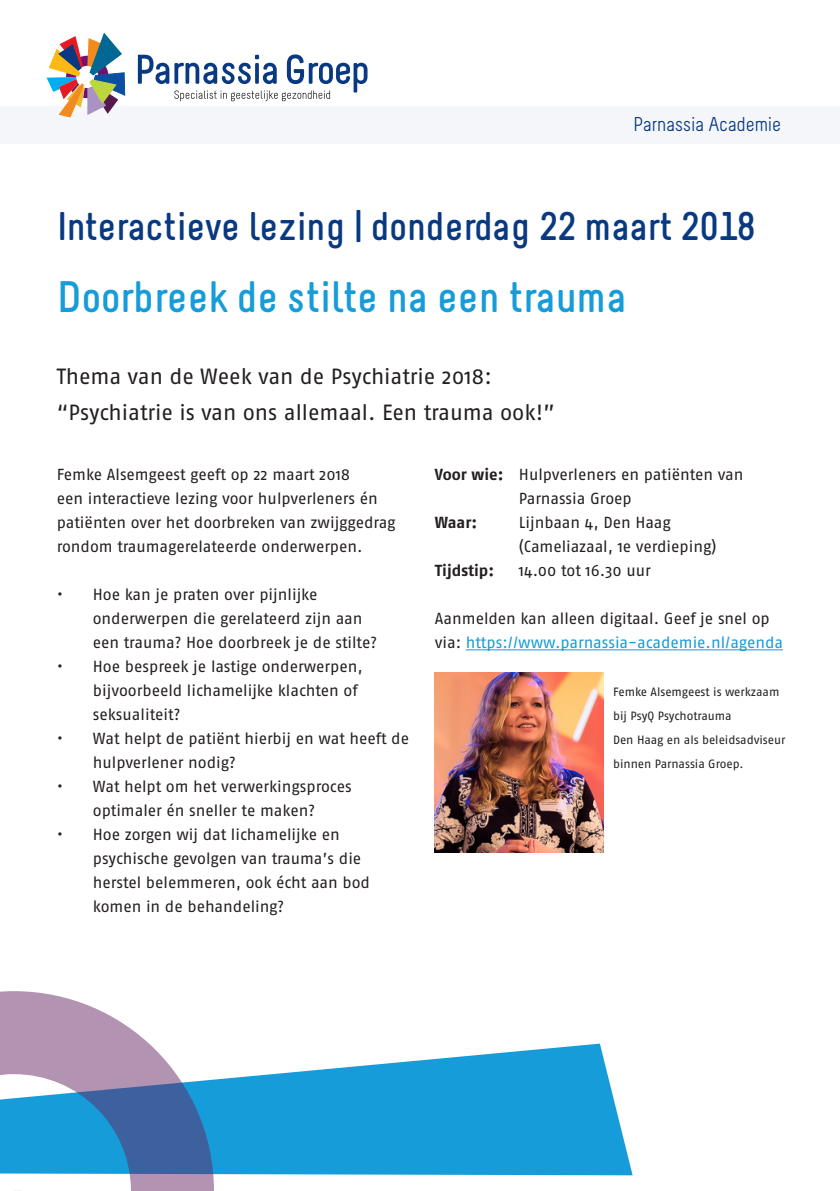
<style>
.page{position:relative;width:840px;height:1191px;background:#fff}
.page>*{position:absolute;margin:0;border:0;box-sizing:border-box;transform-origin:0 0}
.Kop{font:700 44px "Melbourne";color:#169cd8}
.Kop-2{font:700 40px "Melbourne";color:#083981}
.Intro{font:22px/36px "Fago No";letter-spacing:-.005em;color:#231f20}
.t1{font:20px "Melbourne";color:#083981}
.Plat{font:16px/24px "Fago No";letter-spacing:-.005em;color:#231f20}
.Plat-2{font:700 16px "Fago No";color:#231f20}
.Plat-3{font:12px/24px "Fago No";letter-spacing:-.005em;color:#231f20}
.s1{font-weight:700}
.s2{color:#169cd8}
</style>
<div class="page">
<div style="left:0;top:106px;width:839px;height:38px;background:#f5f6f9"></div>
<svg style="left:138px;top:54px;width:229px;height:47px"></svg>
<img style="left:46px;top:33px;width:79px;height:85px">
<svg style="left:214px;top:1043px;width:418px;height:132px;fill:#169cd8"></svg>
<svg style="left:0;top:991px;width:214px;height:200px"></svg>
<hr style="left:465px;top:649px;width:317px;height:1px;background:#169cd8">
<img style="left:434px;top:672px;width:168px;height:181px">
<p class="t1" style="left:633px;top:112px;width:149px">Parnassia Academie</p>
<p class="Kop-2" style="left:57px;top:202px;width:700px">Interactieve lezing | donderdag 22 maart 2018</p>
<p class="Kop" style="left:57px;top:270px;width:570px">Doorbreek de stilte na een trauma</p>
<p class="Intro" style="left:57px;top:358px;width:499px">Thema van de Week van de Psychiatrie 2018: “Psychiatrie is van ons allemaal. Een trauma ook!”</p>
<p class="Plat" style="left:57px;top:462px;width:340px">Femke Alsemgeest geeft op 22 maart 2018<br>een interactieve lezing voor hulpverleners én patiënten over het doorbreken van zwijggedrag rondom traumagerelateerde onderwerpen.</p>
<p class="Plat" style="left:93px;top:582px;width:286px;text-indent:-36px">• Hoe kan je praten over pijnlijke onderwerpen die gerelateerd zijn aan een trauma? Hoe doorbreek je de stilte?</p>
<p class="Plat" style="left:93px;top:654px;width:271px;text-indent:-36px">• Hoe bespreek je lastige onderwerpen, bijvoorbeeld lichamelijke klachten of seksualiteit?</p>
<p class="Plat" style="left:93px;top:726px;width:318px;text-indent:-36px">• Wat helpt de patiënt hierbij en wat heeft de hulpverlener nodig?</p>
<p class="Plat" style="left:57px;top:774px;width:296px;text-align:center">• Wat helpt om het verwerkingsproces optimaler én sneller te maken?</p>
<p class="Plat" style="left:93px;top:822px;width:278px;text-indent:-36px">• Hoe zorgen wij dat lichamelijke en psychische gevolgen van trauma’s die herstel belemmeren, ook écht aan bod komen in de behandeling?</p>
<p class="Plat" style="left:518px;top:462px;width:226px;text-indent:-84px"><span class="s1">Voor wie:</span> Hulpverleners en patiënten van<br>Parnassia Groep</p>
<p class="Plat-2" style="left:434px;top:513px;width:44px">Waar:</p>
<p class="Plat" style="left:518px;top:510px;width:153px">Lijnbaan 4, Den Haag</p>
<p class="Plat" style="left:518px;top:534px;width:199px">(Cameliazaal, 1e verdieping)</p>
<p class="Plat-2" style="left:434px;top:561px;width:61px">Tijdstip:</p>
<p class="Plat" style="left:518px;top:558px;width:133px">14.00 tot 16.30 uur</p>
<p class="Plat" style="left:434px;top:606px;width:349px">Aanmelden kan alleen digitaal. Geef je snel op via: <span class="s2">https://www.parnassia-academie.nl/agenda</span></p>
<p class="Plat-3" style="left:612px;top:680px;width:168px">Femke Alsemgeest is werkzaam bij PsyQ Psychotrauma</p>
<p class="Plat-3" style="left:612px;top:728px;width:174px">Den Haag en als beleidsadviseur binnen Parnassia Groep.</p>
</div>
